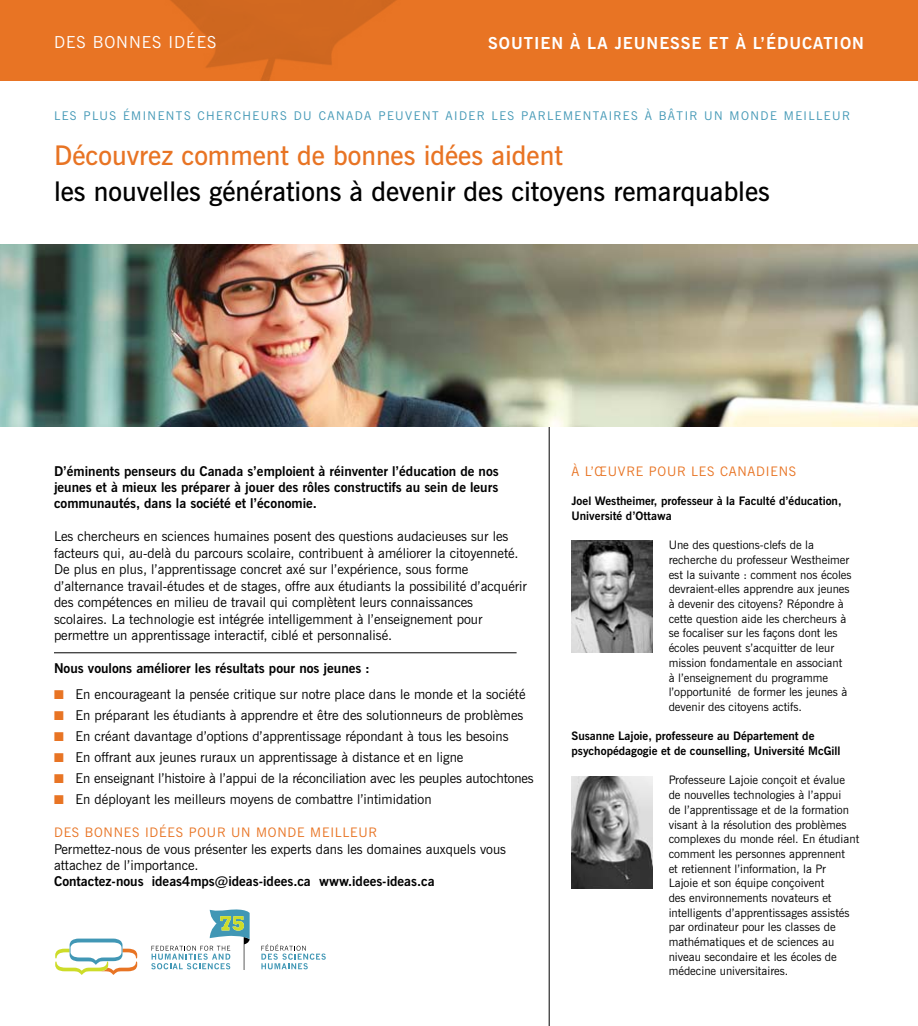
<style>
.page{position:relative;width:918px;height:1026px;background:#fff}
.page>*{position:absolute;margin:0;border:0;box-sizing:border-box;transform-origin:0 0}
.t1{font:600 27px "News Gothic BT";color:#000}
.t2{font:600 27px "News Gothic BT";color:#e87424}
.t3{font:700 16.5px "News Gothic BT";letter-spacing:.06em;color:#fff}
.t4{font:16.5px "News Gothic BT";letter-spacing:.06em;color:#fff}
.t5{font:13.5px/16.5px "News Gothic BT";color:#000}
.t6{font:700 13.5px/16.5px "News Gothic BT";color:#000;text-align:justify}
.t7{font:13.2px "News Gothic BT";letter-spacing:.06em;color:#e87424}
.t8{font:12px "News Gothic BT";letter-spacing:.12em;color:#4197b5}
.t9{font:11.7px/14.7px "News Gothic BT";color:#000}
.t10{font:700 11.7px/14.7px "News Gothic BT";color:#000}
.s1{color:#e87424}
</style>
<div class="page">
<hr style="left:549px;top:397px;width:1px;height:629px;background:#000">
<div style="left:0;top:0;width:918px;height:81px;background:#e87424"></div>
<hr style="left:54px;top:653px;width:463px;height:1px;background:#000">
<svg style="left:261px;top:945px;width:65px;height:24px"></svg>
<svg style="left:55px;top:939px;width:82px;height:36px"></svg>
<svg style="left:151px;top:909px;width:99px;height:61px"></svg>
<img style="left:0;top:245px;width:918px;height:182px">
<img style="left:572px;top:777px;width:80px;height:112px">
<img style="left:572px;top:541px;width:80px;height:112px">
<img style="left:170px;top:0;width:226px;height:81px">
<p class="t4" style="left:54px;top:32px;width:164px">Des bonnes idées</p>
<p class="t3" style="left:488px;top:33px;width:12px">Sou</p>
<p class="t3" style="left:524px;top:33px;width:255px">ti en à la j eun esse et à l’éduca</p>
<p class="t3" style="left:823px;top:33px;width:21px">tion</p>
<p class="t8" style="left:54px;top:108px;width:98px">Les plus ÉMINEN</p>
<p class="t8" style="left:176px;top:108px;width:575px">TS chercheurs du Canada peuvent aider les parlem entaires à bâtir un MONDE</p>
<p class="t8" style="left:784px;top:108px;width:68px">m eilleur</p>
<h1 class="t2" style="left:54px;top:139px;width:510px">Découvrez comment de bonnes idées aident</h1>
<h1 class="t1" style="left:54px;top:175px;width:718px">les nouvelles générations à devenir des citoyens remarquables</h1>
<p class="t6" style="left:54px;top:462px;width:446px">D’éminents penseurs du Canada s’emploient à réinventer l’éducation de nos jeunes et à mieux les préparer à jouer des rôles constructifs au sein de leurs communautés, dans la société et l’économie.</p>
<p class="t5" style="left:54px;top:528px;width:474px">Les chercheurs en sciences humaines posent des questions audacieuses sur les facteurs qui, au-delà du parcours scolaire, contribuent à améliorer la citoyenneté.<br>De plus en plus, l’apprentissage concret axé sur l’expérience, sous forme d’alternance travail-études et de stages, offre aux étudiants la possibilité d’acquérir des compétences en milieu de travail qui complètent leurs connaissances scolaires. La technologie est intégrée intelligemment à l’enseignement pour permettre un apprentissage interactif, ciblé et personnalisé.</p>
<p class="t6" style="left:54px;top:660px;width:317px">Nous voulons améliorer les résultats pour nos jeunes :</p>
<p class="t5" style="left:54px;top:686px;width:473px"><span class="s1">■</span> En encourageant la pensée critique sur notre place dans le monde et la société</p>
<p class="t5" style="left:54px;top:707px;width:471px"><span class="s1">■</span> En préparant les étudiants à apprendre et être des solutionneurs de problèmes</p>
<p class="t5" style="left:54px;top:728px;width:456px"><span class="s1">■</span> En créant davantage d’options d’apprentissage répondant à tous les besoins</p>
<p class="t5" style="left:54px;top:749px;width:411px"><span class="s1">■</span> En offrant aux jeunes ruraux un apprentissage à distance et en ligne</p>
<p class="t5" style="left:54px;top:770px;width:481px"><span class="s1">■</span> En enseignant l’histoire à l’appui de la réconciliation avec les peuples autochtones</p>
<p class="t5" style="left:54px;top:791px;width:379px"><span class="s1">■</span> En déployant les meilleurs moyens de combattre l’intimidation</p>
<p class="t7" style="left:54px;top:824px;width:50px">DEs BONNES</p>
<p class="t7" style="left:145px;top:824px;width:54px">IDÉES POUR</p>
<p class="t7" style="left:231px;top:824px;width:10px">UN</p>
<p class="t7" style="left:256px;top:824px;width:22px">MONDE</p>
<p class="t7" style="left:310px;top:824px;width:21px">MEILLEUR</p>
<p class="t5" style="left:54px;top:840px;width:454px">Permettez-nous de vous présenter les experts dans les domaines auxquels vous attachez de l’importance.</p>
<p class="t6" style="left:54px;top:873px;width:382px">Contactez-nous ideas4mps@ideas-idees.ca www.idees-ideas.ca</p>
<p class="t7" style="left:572px;top:463px;width:226px">À l’œuvre pour les Canadiens</p>
<p class="t10" style="left:572px;top:494px;width:272px">Joel Westheimer, professeur à la Faculté d’éducation,<br>Université d’Ottawa</p>
<p class="t9" style="left:669px;top:538px;width:184px">U ne des questions-clefs de la recherche du professeur Westheimer est la suivante : comment nos écoles devraient-elles apprendre aux jeunes à devenir des citoyens? Répondre à cette question aide les chercheurs à se focaliser sur les façons dont les écoles peuvent s’acquitter de leur mission fondamentale en associant<br>à l’enseignement du programme l’opportunité de former les jeunes à devenir des citoyens actifs.</p>
<p class="t10" style="left:572px;top:729px;width:271px">Susanne Lajoie, professeure au Département de psychopédagogie et de counselling, Université McGill</p>
<p class="t9" style="left:669px;top:773px;width:192px">Professeure Lajoie conçoit et évalue de nouvelles technologies à l’appui<br>de l’apprentissage et de la formation visant à la résolution des problèmes complexes du monde réel. En étudiant comment les personnes apprennent<br>et retiennent l’information, la Pr<br>Lajoie et son équipe conçoivent<br>des environnements novateurs et intelligents d’apprentissages assistés par ordinateur pour les classes de mathématiques et de sciences au niveau secondaire et les écoles de médecine universitaires.</p>
</div>
